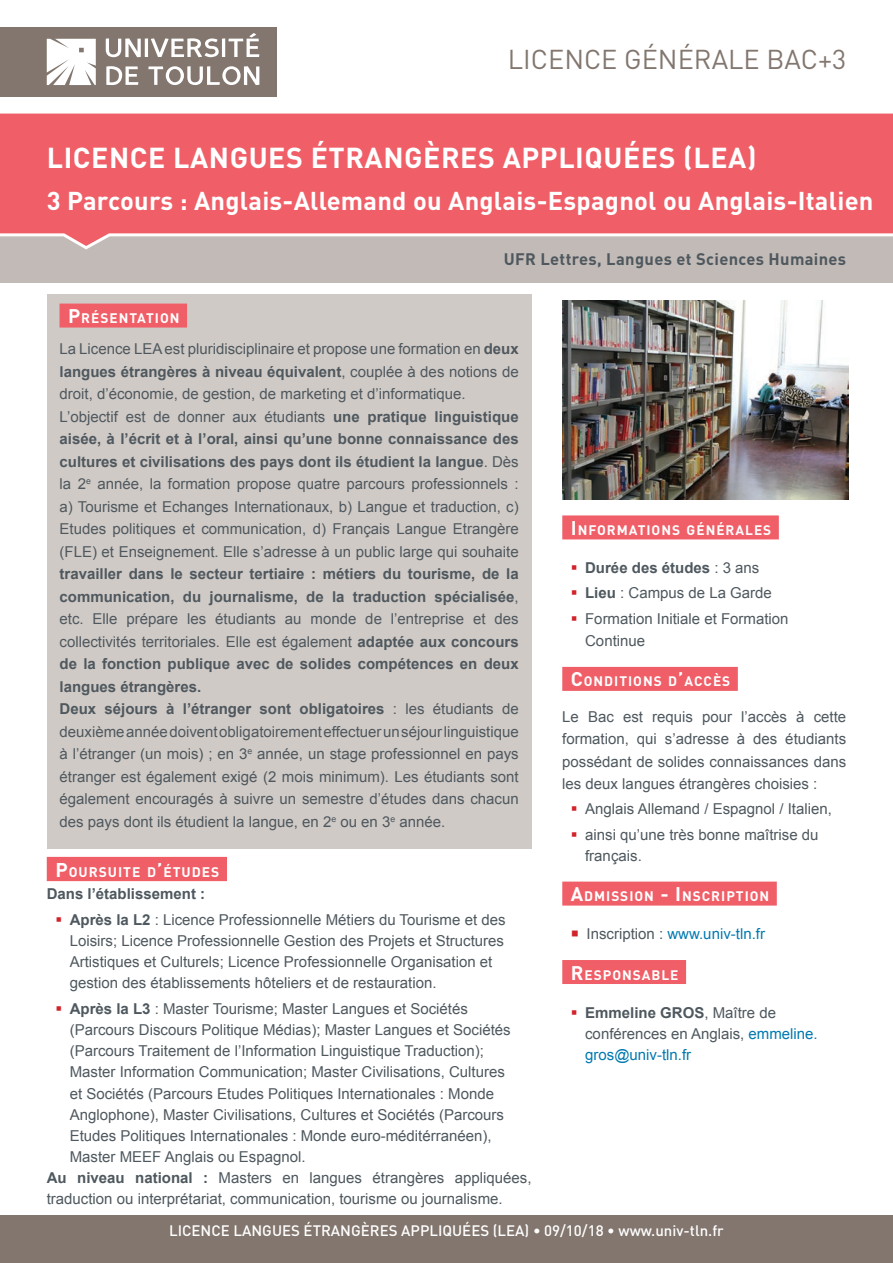
<style>
.page{position:relative;width:893px;height:1263px;background:#fff}
.page>*{position:absolute;margin:0;border:0;box-sizing:border-box;transform-origin:0 0}
.t1{font:700 28.5px "DIN";letter-spacing:.02em;color:#fff}
.t2{font:27px "DIN";color:#82766e}
.t3{font:700 25.5px "DIN";letter-spacing:.01em;color:#fff}
.t4{font:700 16.5px "DIN";letter-spacing:.02em;color:#4e585e}
.t5{font:15px/22.5px "Arial";color:#4e585e}
.t6{font:500 15px "DIN";color:#fff}
.t7{font:15px "Arial";color:#0079b0}
.t8{font:700 13.8px "DIN";letter-spacing:.07em;color:#fff}
.t9{font:700 13.65px "DIN";letter-spacing:.07em;color:#fff}
.s1{font-size:19.5px}
.s2{font-weight:700}
.s3{font-size:19.65px}
.s4{color:#4e585e}
.s5{color:#0079b0}
</style>
<div class="page">
<div style="left:0;top:223px;width:893px;height:60px;background:#c2bab6"></div>
<svg style="left:0;top:113px;width:893px;height:137px;background:#eb6c73"></svg>
<div style="left:0;top:1215px;width:893px;height:48px;background:#82766e"></div>
<div style="left:0;top:27px;width:277px;height:69px;background:#82766e"></div>
<svg style="left:47px;top:39px;width:49px;height:46px;background:#f3f2f1"></svg>
<svg style="left:106px;top:38px;width:35px;height:19px"></svg>
<hr style="left:145px;top:38px;width:3px;height:19px;background:#fff">
<svg style="left:151px;top:38px;width:68px;height:19px"></svg>
<hr style="left:222px;top:38px;width:3px;height:19px;background:#fff">
<svg style="left:228px;top:33px;width:31px;height:24px"></svg>
<svg style="left:106px;top:66px;width:32px;height:19px"></svg>
<svg style="left:148px;top:66px;width:111px;height:19px"></svg>
<div style="left:47px;top:294px;width:484px;height:554px;background:#d0cac6"></div>
<div style="left:60px;top:304px;width:127px;height:24px;background:#f05f68"></div>
<div style="left:47px;top:857px;width:180px;height:24px;background:#f05f68"></div>
<div style="left:562px;top:515px;width:217px;height:24px;background:#f05f68"></div>
<div style="left:562px;top:667px;width:176px;height:24px;background:#f05f68"></div>
<div style="left:562px;top:881px;width:215px;height:24px;background:#f05f68"></div>
<div style="left:562px;top:960px;width:124px;height:24px;background:#f05f68"></div>
<img style="left:562px;top:300px;width:286px;height:199px">
<h2 class="t2" style="left:508px;top:43px;width:340px">LICENCE GÉNÉRALE BAC+3</h2>
<h1 class="t1" style="left:47px;top:139px;width:711px">LICENCE LANGUES ÉTRANGÈRES APPLIQUÉES (LEA)</h1>
<h3 class="t3" style="left:47px;top:185px;width:828px">3 Parcours : Anglais-Allemand ou Anglais-Espagnol ou Anglais-Italien</h3>
<p class="t4" style="left:504px;top:248px;width:344px">UFR Lettres, Langues et Sciences Humaines</p>
<p class="t9" style="left:68px;top:309px;width:113px"><span class="s1">P</span>RÉSENTATION</p>
<p class="t5" style="left:60px;top:338px;width:461px">La Licence LEA est pluridisciplinaire et propose une formation en <span class="s2">deux langues étrangères à niveau équivalent</span>, couplée à des notions de droit, d’économie, de gestion, de marketing et d’informatique.<br>L’objectif est de donner aux étudiants <span class="s2">une pratique linguistique aisée, à l’écrit et à l’oral, ainsi qu’une bonne connaissance des cultures et civilisations des pays dont ils étudient la langue</span>. Dès la 2<sup>e</sup> année, la formation propose quatre parcours professionnels : a) Tourisme et Echanges Internationaux, b) Langue et traduction, c)<br>Etudes politiques et communication, d) Français Langue Etrangère (FLE) et Enseignement. Elle s’adresse à un public large qui souhaite</p>
<p class="t5" style="left:60px;top:563px;width:461px"><span class="s2">travailler dans le secteur tertiaire : métiers du tourisme, de la communication, du journalisme, de la traduction spécialisée</span>, etc. Elle prépare les étudiants au monde de l’entreprise et des collectivités territoriales. Elle est également <span class="s2">adaptée aux concours de la fonction publique avec de solides compétences en deux langues étrangères.<br>Deux séjours à l’étranger sont obligatoires</span> : les étudiants de deuxième année doivent obligatoirement effectuer un séjour linguistique à l’étranger (un mois) ; en 3<sup>e</sup> année, un stage professionnel en pays étranger est également exigé (2 mois minimum). Les étudiants sont également encouragés à suivre un semestre d’études dans chacun des pays dont ils étudient la langue, en 2<sup>e</sup> ou en 3<sup>e</sup> année.</p>
<p class="t8" style="left:55px;top:863px;width:166px"><span class="s3">P</span>OURSUITE D<span class="s3">’</span>ÉTUDES</p>
<p class="t5" style="left:70px;top:881px;width:437px;line-height:25.5px;text-indent:-23px"><span class="s2">Dans l’établissement :<br>Après la L2</span> : Licence Professionnelle Métiers du Tourisme et des</p>
<p class="t5" style="left:70px;top:930px;width:436px;line-height:21.1px">Loisirs; Licence Professionnelle Gestion des Projets et Structures<br>Artistiques et Culturels; Licence Professionnelle Organisation et gestion des établissements hôteliers et de restauration.</p>
<p class="t5" style="left:70px;top:997px;width:400px"><span class="s2">Après la L3</span> : Master Tourisme; Master Langues et Sociétés</p>
<p class="t5" style="left:70px;top:1019px;width:442px">(Parcours Discours Politique Médias); Master Langues et Sociétés</p>
<p class="t5" style="left:70px;top:1040px;width:416px">(Parcours Traitement de l’Information Linguistique Traduction);</p>
<p class="t5" style="left:70px;top:1061px;width:437px">Master Information Communication; Master Civilisations, Cultures</p>
<p class="t5" style="left:70px;top:1082px;width:426px">et Sociétés (Parcours Etudes Politiques Internationales : Monde</p>
<p class="t5" style="left:70px;top:1103px;width:436px">Anglophone), Master Civilisations, Cultures et Sociétés (Parcours</p>
<p class="t5" style="left:70px;top:1125px;width:423px">Etudes Politiques Internationales : Monde euro-méditérranéen),</p>
<p class="t5" style="left:70px;top:1146px;width:237px">Master MEEF Anglais ou Espagnol.</p>
<p class="t5" style="left:47px;top:1167px;width:486px"><span class="s2">Au niveau national :</span> Masters en langues étrangères appliquées,</p>
<p class="t5" style="left:47px;top:1188px;width:457px">traduction ou interprétariat, communication, tourisme ou journalisme.</p>
<p class="t9" style="left:571px;top:521px;width:202px"><span class="s1">I</span> NFORMATIONS GÉNÉRALES</p>
<p class="t5" style="left:585px;top:555px;width:205px;line-height:25.2px"><span class="s2">Durée des études</span> : 3 ans<br><span class="s2">Lieu</span> : Campus de La Garde<br>Formation Initiale et Formation</p>
<p class="t5" style="left:585px;top:630px;width:62px">Continue</p>
<p class="t9" style="left:571px;top:673px;width:161px"><span class="s1">C</span>ONDITIONS D<span class="s1">’</span>ACCÈS</p>
<p class="t5" style="left:562px;top:705px;width:285px;text-align:justify">Le Bac est requis pour l’accès à cette formation, qui s’adresse à des étudiants possédant de solides connaissances dans les deux langues étrangères choisies :</p>
<p class="t5" style="left:585px;top:797px;width:248px;line-height:25.2px">Anglais Allemand / Espagnol / Italien, ainsi qu’une très bonne maîtrise du</p>
<p class="t5" style="left:585px;top:844px;width:58px">français.</p>
<p class="t9" style="left:571px;top:887px;width:200px"><span class="s1">A</span>DMISSION <span class="s1">- I</span> NSCRIPTION</p>
<p class="t7" style="left:587px;top:924px;width:180px"><span class="s4">Inscription :</span> www.univ-tln.fr</p>
<p class="t9" style="left:571px;top:966px;width:109px"><span class="s1">R</span>ESPONSABLE</p>
<p class="t5" style="left:585px;top:1002px;width:234px;line-height:21px"><span class="s2">Emmeline GROS</span>, Maître de conférences en Anglais, <span class="s5">emmeline. gros@univ-tln.fr</span></p>
<p class="t6" style="left:169px;top:1221px;width:556px">LICENCE LANGUES ÉTRANGÈRES APPLIQU ÉES (LEA) • 09/10/18 • WWW.UNIV-TLN.FR</p>
</div>
